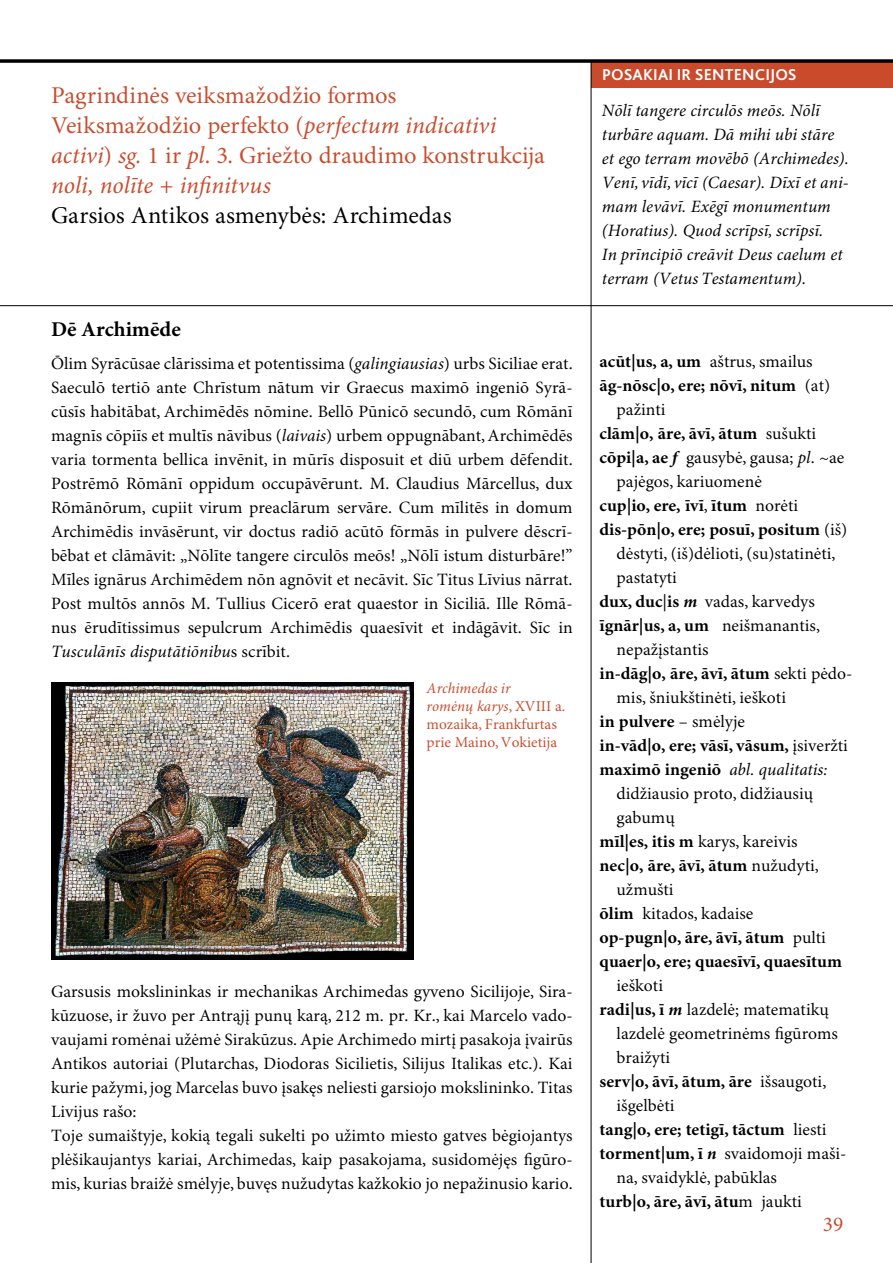
<style>
.page{position:relative;width:893px;height:1263px;background:#fff}
.page>*{position:absolute;margin:0;border:0;box-sizing:border-box;transform-origin:0 0}
.TEMOS{font:24px/30px "Minion Pro Kir";color:#c94b2c}
.TEMOS-2{font:24px "Minion Pro Kir";color:#000}
.PAVADINIMAS{font:700 21px "Minion Pro Kir";color:#000}
.PAVADINIMAS-2{font:21px "Minion Pro Kir";color:#c94b2c}
.TEKSTAS{font:17.25px/24px "Minion Pro Kir";color:#000;text-align:justify}
.zodynas{font:17.25px/24px "Minion Pro Kir";color:#000}
.zodynas-2{font:700 17.25px/24px "Minion Pro Kir";color:#000}
.POsakiai{font:italic 17.25px/24px "Minion Pro Kir";color:#000}
.POSAKIAI_IR_SENTENC{font:700 16.5px "Bliss 2";letter-spacing:.01em;color:#fff}
.NUOTRAUKOS{font:15px/18px "Minion Pro Kir";color:#c94b2c}
.s1{font-style:italic}
.s2{font-weight:700}
.s3{font-weight:400}
.s4{font-weight:700;font-style:italic}
</style>
<div class="page">
<div style="left:591px;top:61px;width:302px;height:26px;background:#c94b2c"></div>
<hr style="left:591px;top:61px;width:1px;height:1202px;background:#000">
<hr style="left:0;top:305px;width:893px;height:1px;background:#000">
<hr style="left:0;top:60px;width:893px;height:3px;background:#000">
<img style="left:51px;top:682px;width:362px;height:277px">
<p class="TEMOS" style="left:51px;top:80px;width:495px">Pagrindinės veiksmažodžio formos Veiksmažodžio perfekto (<span class="s1">perfectum indicativi activi</span>) <span class="s1">sg.</span> 1 ir <span class="s1">pl</span>. 3. Griežto draudimo konstrukcija <span class="s1">noli, nolīte + infinitvus</span></p>
<p class="TEMOS-2" style="left:51px;top:199px;width:402px">Garsios Antikos asmenybės: Archimedas</p>
<p class="POSAKIAI_IR_SENTENC" style="left:602px;top:65px;width:196px">POSAKIAI IR SENTENCIJOS</p>
<p class="POsakiai" style="left:602px;top:98px;width:248px">Nōlī tangere circulōs meōs. Nōlī turbāre aquam. Dā mihi ubi stāre et ego terram movēbō (Archimedes).<br>Venī, vīdī, vīcī (Caesar). Dīxī et ani&shy;mam levāvī. Exēgī monumentum (Horatius). Quod scrīpsī, scrīpsī.<br>In prīncipiō creāvit Deus caelum et terram (Vetus Testamentum).</p>
<p class="PAVADINIMAS" style="left:51px;top:315px;width:131px">Dē Archimēde</p>
<p class="TEKSTAS" style="left:51px;top:351px;width:523px">Ōlim Syrācūsae clārissima et potentissima (<span class="s1">galingiausias</span>) urbs Siciliae erat.<br>Saeculō tertiō ante Chrīstum nātum vir Graecus maximō ingeniō Syrā&shy;cūsīs habitābat, Archimēdēs nōmine. Bellō Pūnicō secundō, cum Rōmānī magnīs cōpiīs et multīs nāvibus (<span class="s1">laivais</span>) urbem oppugnābant, Archimēdēs varia tormenta bellica invēnit, in mūrīs disposuit et diū urbem dēfendit.<br>Postrēmō Rōmānī oppidum occupāvērunt. M. Claudius Mārcellus, dux Rōmānōrum, cupiit virum preaclārum servāre. Cum mīlitēs in domum Archimēdis invāsērunt, vir doctus radiō acūtō fōrmās in pulvere dēscrī&shy;bēbat et clāmāvit: „Nōlīte tangere circulōs meōs! „Nōlī istum disturbāre!” Mīles ignārus Archimēdem nōn agnōvit et necāvit. Sīc Titus Līvius nārrat.<br>Post multōs annōs M. Tullius Cicerō erat quaestor in Siciliā. Ille Rōmā&shy;nus ērudītissimus sepulcrum Archimēdis quaesīvit et indāgāvit. Sīc in <span class="s1">Tusculānīs disputātiōnibu</span>s scrībit.</p>
<p class="zodynas" style="left:600px;top:349px;width:215px"><span class="s2">acūt|us, a, um</span> aštrus, smailus</p>
<p class="zodynas-2" style="left:617px;top:373px;width:215px;text-indent:-17px">āg-nōsc|o, ere; nōvī, nitum <span class="s3">(at) pažinti</span></p>
<p class="zodynas-2" style="left:600px;top:421px;width:218px">clām|o, āre, āvī, ātum <span class="s3">sušukti</span></p>
<p class="zodynas" style="left:617px;top:445px;width:229px;text-indent:-17px"><span class="s2">cōpi|a, ae</span> <span class="s4">f</span> gausybė, gausa; <span class="s1">pl</span>. ~ae pajėgos, kariuomenė</p>
<p class="zodynas-2" style="left:600px;top:493px;width:200px">cup|io, ere, īvī<span class="s3">,</span> ītum <span class="s3">norėti</span></p>
<p class="zodynas" style="left:617px;top:517px;width:232px;text-indent:-17px"><span class="s2">dis-pōn|o, ere; posuī, positum</span> (iš) dėstyti, (iš)dėlioti, (su)statinėti, pastatyti</p>
<p class="zodynas" style="left:600px;top:589px;width:217px"><span class="s2">dux, duc</span>|<span class="s2">is</span> <span class="s4">m</span> vadas, karvedys</p>
<p class="zodynas" style="left:617px;top:613px;width:205px;text-indent:-17px"><span class="s2">īgnār|us, a, um</span> neišmanantis, nepažįstantis</p>
<p class="zodynas" style="left:617px;top:661px;width:237px;text-indent:-17px"><span class="s2">in-dāg|o, āre, āvī, ātum</span> sekti pėdo&shy;mis, šniukštinėti, ieškoti</p>
<p class="zodynas-2" style="left:600px;top:709px;width:147px">in pulvere <span class="s3">– smėlyje</span></p>
<p class="zodynas-2" style="left:600px;top:733px;width:250px">in-vād|o, ere; vāsī, vāsum, <span class="s3">įsiveržti</span></p>
<p class="zodynas" style="left:617px;top:757px;width:213px;text-indent:-17px"><span class="s2">maximō ingeniō</span> <span class="s1">abl. qualitatis: </span>didžiausio proto, didžiausių gabumų</p>
<p class="zodynas" style="left:600px;top:829px;width:200px"><span class="s2">mīl|es, itis m</span> karys, kareivis</p>
<p class="zodynas-2" style="left:617px;top:853px;width:204px;text-indent:-17px">nec|o, āre, āvī, ātum <span class="s3">nužudyti, užmušti</span></p>
<p class="zodynas" style="left:600px;top:901px;width:155px"><span class="s2">ōlim</span> kitados, kadaise</p>
<p class="zodynas-2" style="left:600px;top:925px;width:228px">op-pugn|o, āre, āvī, ātum <span class="s3">pulti</span></p>
<p class="zodynas-2" style="left:617px;top:949px;width:227px;text-indent:-17px">quaer|o, ere; quaesīvī, quaesītum <span class="s3">ieškoti</span></p>
<p class="zodynas" style="left:617px;top:997px;width:223px;text-indent:-17px"><span class="s2">radi|us, ī</span> <span class="s4">m</span> lazdelė; matematikų lazdelė geometrinėms figūroms braižyti</p>
<p class="zodynas-2" style="left:617px;top:1069px;width:211px;text-indent:-17px">serv|o, āvī, ātum, āre <span class="s3">išsaugoti, išgelbėti</span></p>
<p class="zodynas-2" style="left:600px;top:1117px;width:228px">tang|o, ere; tetigī, tāctum <span class="s3">liesti</span></p>
<p class="zodynas" style="left:617px;top:1141px;width:231px;text-indent:-17px"><span class="s2">torment|um, ī</span> <span class="s4">n</span> svaidomoji maši&shy;na, svaidyklė, pabūklas</p>
<p class="zodynas-2" style="left:600px;top:1189px;width:204px">turb|o, āre, āvī, ātu<span class="s3">m jaukti</span></p>
<p class="NUOTRAUKOS" style="left:427px;top:679px;width:140px"><span class="s1">Archimedas ir<br>romėnų karys</span>, XVIII a. mozaika, Frankfurtas prie Maino, Vokietija</p>
<p class="TEKSTAS" style="left:51px;top:979px;width:523px">Garsusis mokslininkas ir mechanikas Archimedas gyveno Sicilijoje, Sira&shy;kūzuose, ir žuvo per Antrąjį punų karą, 212 m. pr. Kr., kai Marcelo vado&shy;vaujami romėnai užėmė Sirakūzus. Apie Archimedo mirtį pasakoja įvairūs Antikos autoriai (Plutarchas, Diodoras Sicilietis, Silijus Italikas etc.). Kai kurie pažymi, jog Marcelas buvo įsakęs neliesti garsiojo mokslininko. Titas Livijus rašo:</p>
<p class="TEKSTAS" style="left:51px;top:1123px;width:523px">Toje sumaištyje, kokią tegali sukelti po užimto miesto gatves bėgiojantys plėšikaujantys kariai, Archimedas, kaip pasakojama, susidomėjęs figūro&shy;mis, kurias braižė smėlyje, buvęs nužudytas kažkokio jo nepažinusio kario.</p>
<p class="PAVADINIMAS-2" style="left:823px;top:1210px;width:22px">39</p>
</div>
